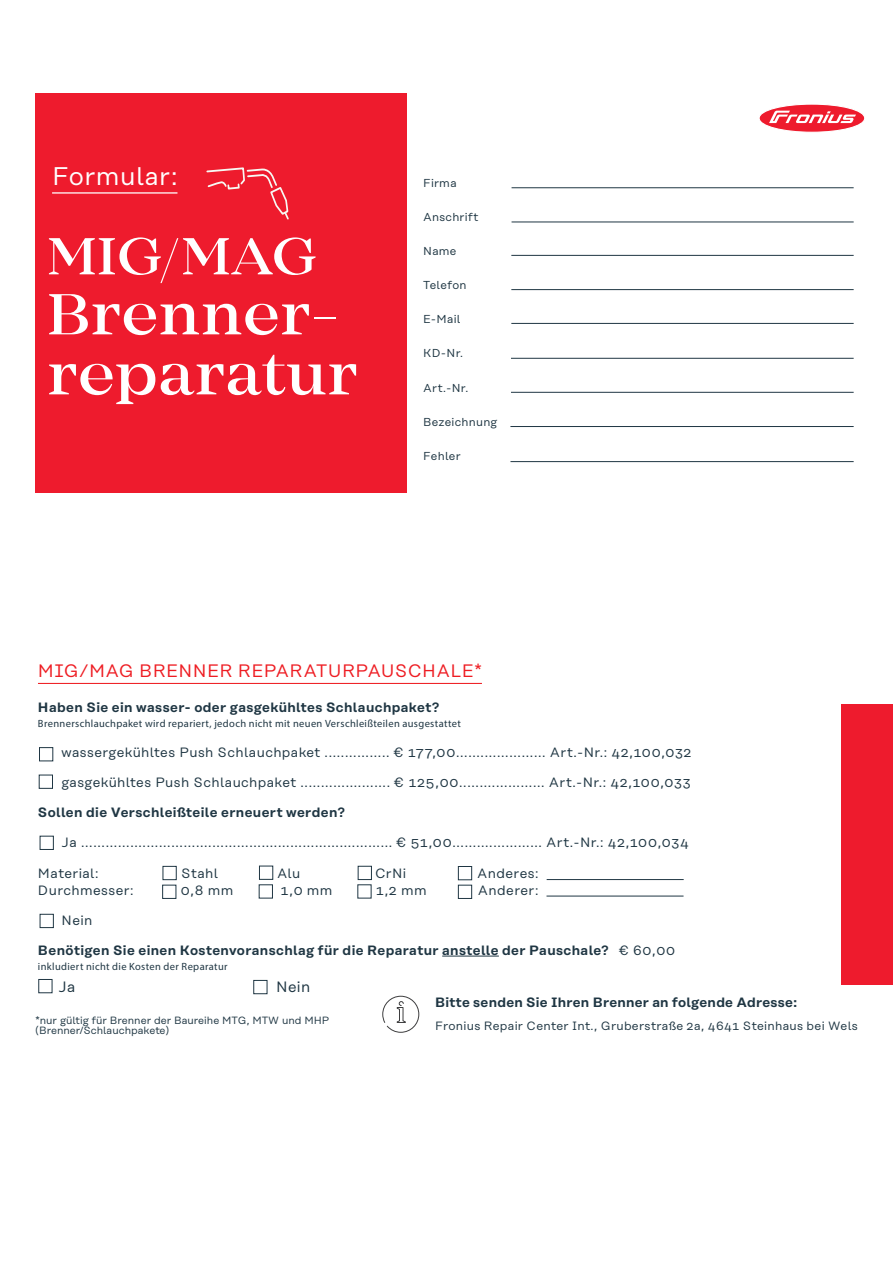
<style>
.page{position:relative;width:893px;height:1263px;background:#fff}
.page>*{position:absolute;margin:0;border:0;box-sizing:border-box;transform-origin:0 0}
.t1{font:500 60px "Mirador";letter-spacing:.01em;color:#fff;scale:1.04 1}
.t2{font:500 54px "Mirador";letter-spacing:.01em;color:#fff;scale:1.04 1}
.t3{font:25.5px "Rational Text";letter-spacing:.02em;color:#fff}
.t4{font:18px "Rational Text";letter-spacing:.015em;color:#ee1d23}
.t5{font:15px "Rational Text";letter-spacing:.025em;color:#1f3643}
.t6{font:13.5px "Rational Text";letter-spacing:.03em;color:#1f3643}
.t7{font:600 13.5px "Rational Text";letter-spacing:.025em;color:#1f3643}
.t8{font:12px "Rational Text";letter-spacing:.025em;color:#1f3643}
._10_14_LW10_Celeste_reg{font:11.55px "Rational Text";letter-spacing:.02em;color:#1f3643}
.Fliesstext{font:11.55px "Rational Text";letter-spacing:.02em;color:#1f3643}
.t9{font:10.5px "Myriad Pro";letter-spacing:.035em;color:#1f3643}
.t10{font:10.5px/10.5px "Rational Text";color:#1f3643}
.s1{font-weight:400}
</style>
<div class="page">
<div style="left:35px;top:94px;width:372px;height:399px;background:#ee1b2d"></div>
<svg style="left:759px;top:104px;width:106px;height:29px"></svg>
<hr style="left:52px;top:192px;width:125px;height:2px;background:#fff">
<hr style="left:512px;top:187px;width:342px;height:1px;background:#1f3643">
<hr style="left:511px;top:255px;width:343px;height:1px;background:#1f3643">
<hr style="left:511px;top:289px;width:343px;height:1px;background:#1f3643">
<hr style="left:512px;top:222px;width:342px;height:1px;background:#1f3643">
<hr style="left:511px;top:323px;width:343px;height:1px;background:#1f3643">
<hr style="left:511px;top:358px;width:343px;height:1px;background:#1f3643">
<hr style="left:511px;top:392px;width:343px;height:1px;background:#1f3643">
<hr style="left:510px;top:426px;width:344px;height:1px;background:#1f3643">
<hr style="left:510px;top:461px;width:344px;height:1px;background:#1f3643">
<svg style="left:206px;top:167px;width:83px;height:53px"></svg>
<hr style="left:547px;top:879px;width:137px;height:1px;background:#1f3643">
<hr style="left:546px;top:896px;width:137px;height:1px;background:#1f3643">
<hr style="left:442px;top:956px;width:57px;height:1px;background:#1f3643">
<div style="left:39px;top:747px;width:14px;height:14px;background:#fff;border:1px solid #1f3643"></div>
<div style="left:39px;top:775px;width:14px;height:14px;background:#fff;border:1px solid #1f3643"></div>
<div style="left:40px;top:836px;width:14px;height:14px;background:#fff;border:1px solid #1f3643"></div>
<div style="left:163px;top:866px;width:14px;height:14px;background:#fff;border:1px solid #1f3643"></div>
<div style="left:458px;top:885px;width:14px;height:14px;background:#fff;border:1px solid #1f3643"></div>
<div style="left:162px;top:885px;width:14px;height:14px;background:#fff;border:1px solid #1f3643"></div>
<div style="left:259px;top:884px;width:14px;height:14px;background:#fff;border:1px solid #1f3643"></div>
<svg style="left:357px;top:884px;width:14px;height:14px"></svg>
<div style="left:259px;top:866px;width:14px;height:14px;background:#fff;border:1px solid #1f3643"></div>
<div style="left:358px;top:866px;width:14px;height:14px;background:#fff;border:1px solid #1f3643"></div>
<div style="left:458px;top:866px;width:14px;height:14px;background:#fff;border:1px solid #1f3643"></div>
<div style="left:38px;top:979px;width:14px;height:14px;background:#fff;border:1px solid #1f3643"></div>
<div style="left:40px;top:914px;width:14px;height:14px;background:#fff;border:1px solid #1f3643"></div>
<div style="left:253px;top:980px;width:14px;height:14px;background:#fff;border:1px solid #1f3643"></div>
<hr style="left:38px;top:683px;width:444px;height:1px;background:#ee1d23">
<div style="left:841px;top:704px;width:52px;height:281px;background:#ee1b2d"></div>
<svg style="left:382px;top:995px;width:38px;height:38px"></svg>
<p class="t3" style="left:52px;top:161px;width:127px">Formular:</p>
<p class="t2" style="left:47px;top:225px;width:260px">MIG/MAG</p>
<p class="t1" style="left:47px;top:279px;width:282px">Brenner-</p>
<p class="t1" style="left:47px;top:339px;width:300px">reparatur</p>
<p class="Fliesstext" style="left:423px;top:176px;width:35px">Firma</p>
<p class="_10_14_LW10_Celeste_reg" style="left:423px;top:211px;width:57px">Anschrift</p>
<p class="_10_14_LW10_Celeste_reg" style="left:423px;top:245px;width:35px">Name</p>
<p class="_10_14_LW10_Celeste_reg" style="left:423px;top:279px;width:45px">Telefon</p>
<p class="_10_14_LW10_Celeste_reg" style="left:423px;top:313px;width:39px">E-Mail</p>
<p class="_10_14_LW10_Celeste_reg" style="left:423px;top:347px;width:42px">KD-Nr.</p>
<p class="_10_14_LW10_Celeste_reg" style="left:423px;top:381px;width:47px">Art.-Nr.</p>
<p class="_10_14_LW10_Celeste_reg" style="left:423px;top:415px;width:76px">Bezeichnung</p>
<p class="_10_14_LW10_Celeste_reg" style="left:423px;top:449px;width:39px">Fehler</p>
<p class="t4" style="left:38px;top:661px;width:445px">MIG/MAG BRENNER REPARATURPAUSCHALE*</p>
<p class="t7" style="left:38px;top:699px;width:403px">Haben Sie ein wasser- oder gasgekühltes Schlauchpaket?</p>
<p class="t9" style="left:38px;top:717px;width:424px">Brennerschlauchpaket wird repariert, jedoch nicht mit neuen Verschleißteilen ausgestattet</p>
<p class="t6" style="left:61px;top:744px;width:632px">wassergekühltes Push Schlauchpaket ................ € 177,00...................... Art.-Nr.: 42,100,032</p>
<p class="t6" style="left:61px;top:774px;width:631px">gasgekühltes Push Schlauchpaket ...................... € 125,00..................... Art.-Nr.: 42,100,033</p>
<p class="t7" style="left:38px;top:804px;width:308px">Sollen die Verschleißteile erneuert werden?</p>
<p class="t6" style="left:61px;top:834px;width:629px">Ja ............................................................................ € 51,00...................... Art.-Nr.: 42,100,034</p>
<p class="t6" style="left:38px;top:866px;width:62px">Material:</p>
<p class="t6" style="left:181px;top:866px;width:38px">Stahl</p>
<p class="t6" style="left:277px;top:866px;width:25px">Alu</p>
<p class="t6" style="left:375px;top:866px;width:33px">CrNi</p>
<p class="t6" style="left:477px;top:866px;width:63px">Anderes:</p>
<p class="t6" style="left:38px;top:882px;width:97px">Durchmesser:</p>
<p class="t6" style="left:181px;top:882px;width:54px">0,8 mm</p>
<p class="t6" style="left:281px;top:882px;width:53px">1,0 mm</p>
<p class="t6" style="left:376px;top:882px;width:52px">1,2 mm</p>
<p class="t6" style="left:478px;top:882px;width:62px">Anderer:</p>
<p class="t6" style="left:61px;top:912px;width:33px">Nein</p>
<p class="t7" style="left:38px;top:942px;width:639px">Benötigen Sie einen Kostenvoranschlag für die Reparatur anstelle der Pauschale? <span class="s1">€ 60,00</span></p>
<p class="t9" style="left:38px;top:960px;width:191px">inkludiert nicht die Kosten der Reparatur</p>
<p class="t5" style="left:59px;top:978px;width:19px">Ja</p>
<p class="t5" style="left:276px;top:978px;width:36px">Nein</p>
<p class="t10" style="left:35px;top:1015px;width:295px">*nur gültig für Brenner der Baureihe MTG, MTW und MHP (Brenner/Schlauchpakete)</p>
<p class="t7" style="left:435px;top:994px;width:363px">Bitte senden Sie Ihren Brenner an folgende Adresse:</p>
<p class="t8" style="left:435px;top:1018px;width:424px">Fronius Repair Center Int., Gruberstraße 2a, 4641 Steinhaus bei Wels</p>
</div>
